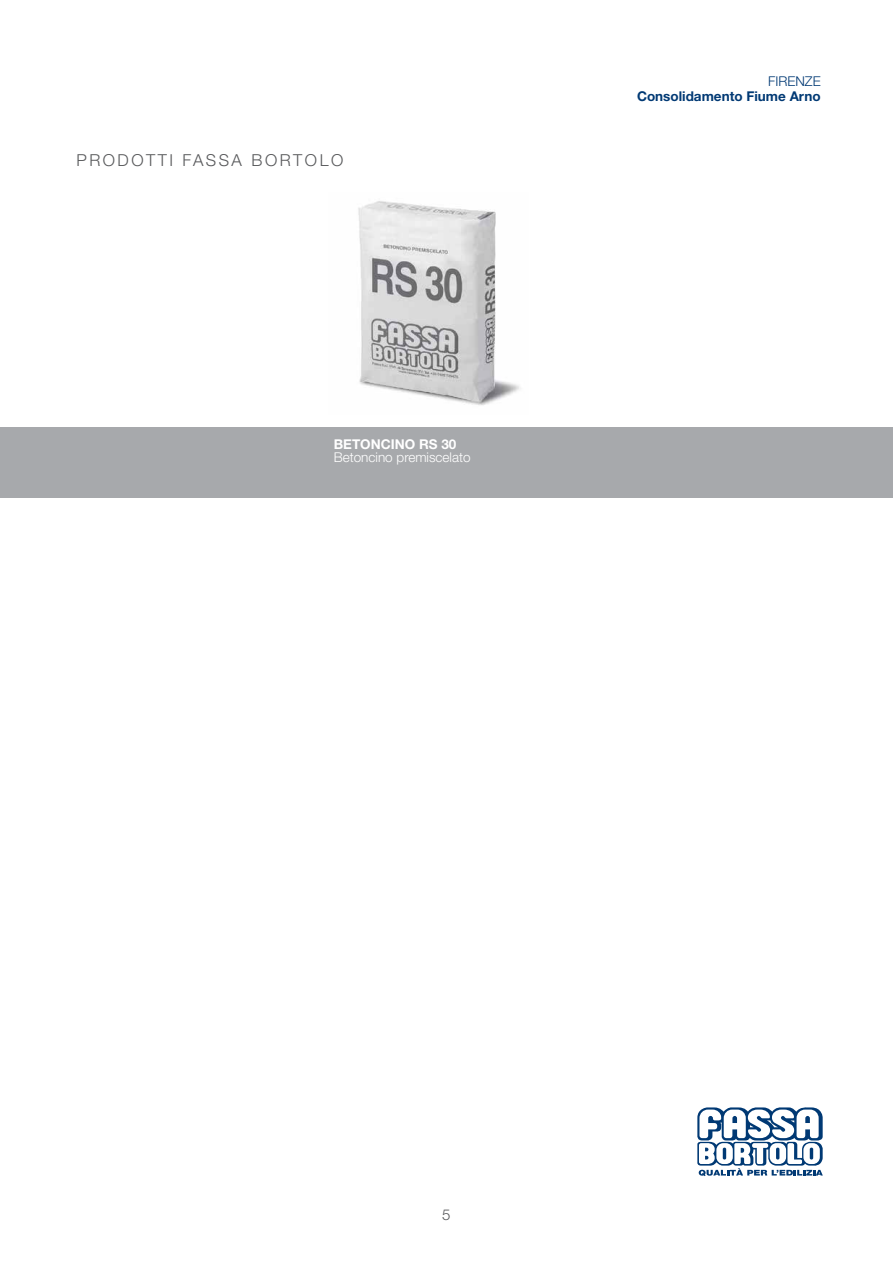
<style>
.page{position:relative;width:893px;height:1263px;background:#fff}
.page>*{position:absolute;margin:0;border:0;box-sizing:border-box;transform-origin:0 0}
.t1{font:300 16.5px "Helvetica Neue LT Std";letter-spacing:.15em;color:#58595b}
.t2{font:300 15px "Helvetica Neue LT Std";color:#58595b}
.t3{font:700 13.5px "Helvetica Neue LT Std";color:#003974}
.t4{font:300 13.5px "Helvetica Neue LT Std";color:#fff}
.t5{font:700 13.5px "Helvetica Neue LT Std";color:#fff}
.t6{font:300 13.5px "Helvetica Neue LT Std";color:#003974}
</style>
<div class="page">
<svg style="left:697px;top:1107px;width:126px;height:69px"></svg>
<div style="left:0;top:195px;width:893px;height:302px;background:#a7a9ac"></div>
<div style="left:0;top:189px;width:893px;height:238px;background:#fff"></div>
<img style="left:358px;top:201px;width:162px;height:204px">
<p class="t1" style="left:77px;top:150px;width:268px">PRODOTTI FASSA BORTOLO</p>
<p class="t5" style="left:334px;top:435px;width:124px">BETONCINO RS 30</p>
<p class="t4" style="left:334px;top:449px;width:138px">Betoncino premiscelato</p>
<p class="t6" style="left:768px;top:73px;width:54px">FIRENZE</p>
<p class="t3" style="left:637px;top:88px;width:185px">Consolidamento Fiume Arno</p>
<p class="t2" style="left:442px;top:1205px;width:10px">5</p>
</div>
